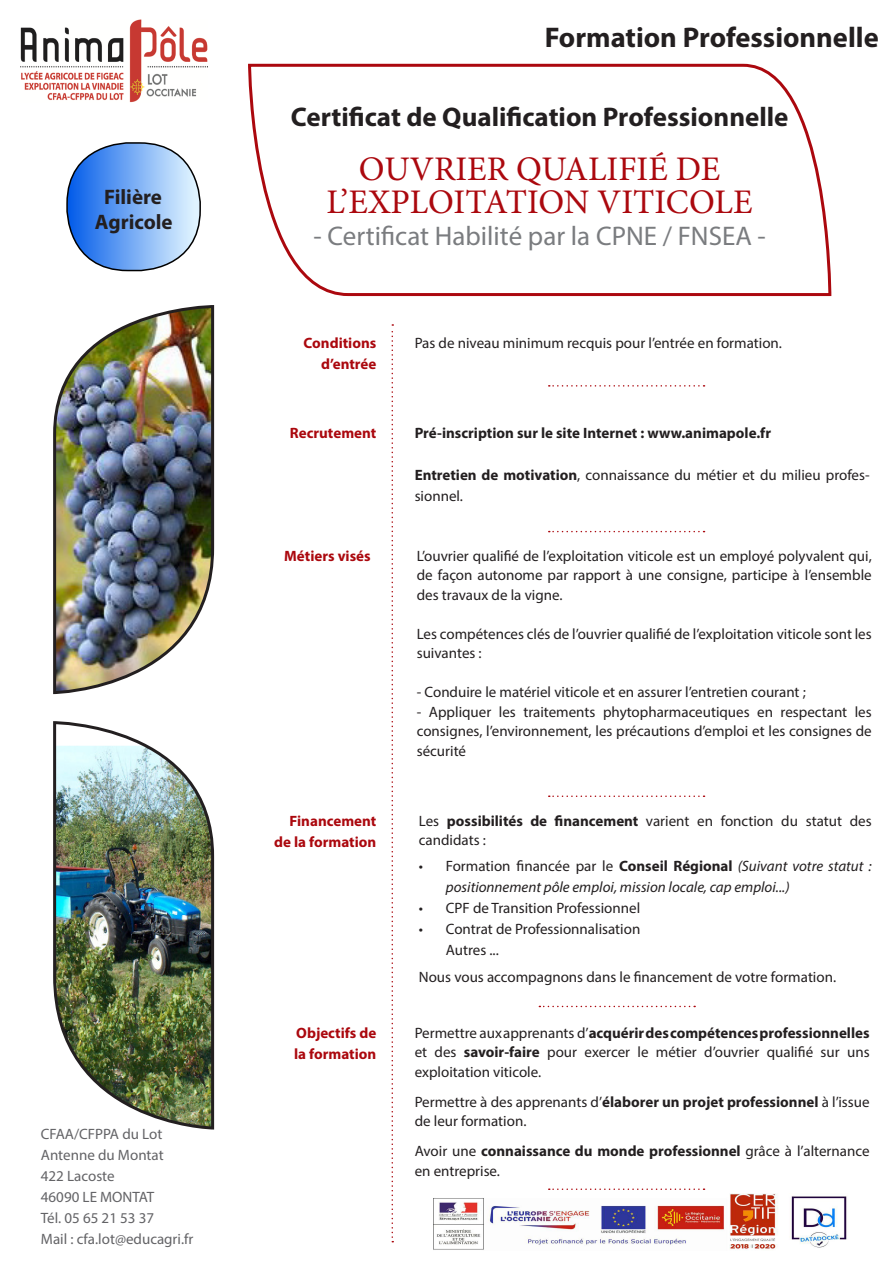
<style>
.page{position:relative;width:893px;height:1263px;background:#fff}
.page>*{position:absolute;margin:0;border:0;box-sizing:border-box;transform-origin:0 0}
.t1{font:34.5px "Minion Pro";color:#ab080e}
.t2{font:700 28.5px "Myriad Pro";color:#231f20}
.t3{font:700 27px "Myriad Pro";color:#231f20}
.t4{font:27px "Myriad Pro";color:#7a7c7f}
.t5{font:700 21px/25.2px "Myriad Pro";color:#231f20;text-align:center}
.t6{font:15px/19.5px "Myriad Pro";color:#231f20}
.t7{font:italic 15px/21px "Myriad Pro";color:#231f20}
.t8{font:15px/21px "Myriad Pro";color:#636366}
.t9{font:700 15px "Myriad Pro";color:#ab080e}
.t10{font:700 15px "Myriad Pro";color:#231f20}
.s1{font-weight:700}
.s2{font-style:normal}
.s3{font-weight:700;font-style:normal}
</style>
<div class="page">
<svg style="left:391px;top:324px;width:2px;height:918px"></svg>
<img style="left:53px;top:305px;width:162px;height:390px">
<img style="left:53px;top:721px;width:162px;height:409px">
<svg style="left:248px;top:63px;width:584px;height:234px"></svg>
<img style="left:434px;top:1193px;width:413px;height:57px">
<svg style="left:549px;top:385px;width:155px;height:2px"></svg>
<svg style="left:549px;top:531px;width:155px;height:1px"></svg>
<svg style="left:549px;top:795px;width:155px;height:2px"></svg>
<svg style="left:539px;top:1006px;width:156px;height:1px"></svg>
<svg style="left:549px;top:1188px;width:155px;height:2px"></svg>
<img style="left:21px;top:19px;width:187px;height:84px">
<svg style="left:67px;top:143px;width:133px;height:128px"></svg>
<div style="left:66px;top:142px;width:135px;height:129px;border:2px solid #000;border-radius:61px"></div>
<p class="t5" style="left:95px;top:183px;width:79px">Filière<br>Agricole</p>
<p class="t8" style="left:41px;top:1123px;width:124px">CFAA/CFPPA du Lot<br>Antenne du Montat</p>
<p class="t8" style="left:41px;top:1165px;width:154px">422 Lacoste<br>46090 LE MONTAT<br>Tél. 05 65 21 53 37<br>Mail : cfa.lot@educagri.fr</p>
<p class="t2" style="left:545px;top:19px;width:336px">Formation Professionnelle</p>
<p class="t3" style="left:291px;top:100px;width:499px">Certificat de Qualification Professionnelle</p>
<p class="t1" style="left:359px;top:146px;width:363px">OUVRIER QUALIFIÉ DE</p>
<p class="t1" style="left:327px;top:179px;width:428px">L’EXPLOITATION VITICOLE</p>
<p class="t4" style="left:314px;top:220px;width:454px">- Certificat Habilité par la CPNE / FNSEA -</p>
<p class="t9" style="left:304px;top:333px;width:74px">Conditions</p>
<p class="t9" style="left:321px;top:354px;width:57px">d’entrée</p>
<p class="t6" style="left:415px;top:333px;width:369px">Pas de niveau minimum recquis pour l’entrée en formation.</p>
<p class="t9" style="left:290px;top:424px;width:88px">Recrutement</p>
<p class="t10" style="left:415px;top:423px;width:358px">Pré-inscription sur le site Internet : www.animapole.fr</p>
<p class="t6" style="left:415px;top:464px;width:456px;line-height:21px"><span class="s1">Entretien de motivation</span>, connaissance du métier et du milieu profes&shy;sionnel.</p>
<p class="t9" style="left:284px;top:546px;width:88px">Métiers visés</p>
<p class="t6" style="left:417px;top:546px;width:456px;text-align:justify">L’ouvrier qualifié de l’exploitation viticole est un employé polyvalent qui, de façon autonome par rapport à une consigne, participe à l’ensemble des travaux de la vigne.</p>
<p class="t6" style="left:417px;top:624px;width:456px">Les compétences clés de l’ouvrier qualifié de l’exploitation viticole sont les suivantes :</p>
<p class="t6" style="left:417px;top:682px;width:391px">- Conduire le matériel viticole et en assurer l’entretien courant ;</p>
<p class="t6" style="left:417px;top:702px;width:456px;text-align:justify">- Appliquer les traitements phytopharmaceutiques en respectant les consignes, l’environnement, les précautions d’emploi et les consignes de sécurité</p>
<p class="t9" style="left:290px;top:811px;width:88px">Financement</p>
<p class="t9" style="left:274px;top:832px;width:104px">de la formation</p>
<p class="t6" style="left:419px;top:810px;width:454px">Les <span class="s1">possibilités de financement</span> varient en fonction du statut des candidats :</p>
<p class="t7" style="left:446px;top:855px;width:427px;text-indent:-27px"><span class="s2">• Formation financée par le</span> <span class="s3">Conseil Régional</span> (Suivant votre statut : positionnement pôle emploi, mission locale, cap emploi...)</p>
<p class="t6" style="left:419px;top:897px;width:223px">• CPF de Transition Professionnel</p>
<p class="t6" style="left:446px;top:918px;width:196px;line-height:21px;text-indent:-27px">• Contrat de Professionnalisation<br>Autres ...</p>
<p class="t6" style="left:419px;top:966px;width:419px">Nous vous accompagnons dans le financement de votre formation.</p>
<p class="t9" style="left:296px;top:1023px;width:82px">Objectifs de</p>
<p class="t9" style="left:294px;top:1044px;width:84px">la formation</p>
<p class="t6" style="left:415px;top:1022px;width:456px;text-align:justify">Permettre aux apprenants d’<span class="s1">acquérir des compétences professionnelles </span>et des <span class="s1">savoir-faire</span> pour exercer le métier d’ouvrier qualifié sur uns exploitation viticole.</p>
<p class="t6" style="left:415px;top:1091px;width:456px">Permettre à des apprenants d’<span class="s1">élaborer un projet professionnel</span> à l’issue de leur formation.</p>
<p class="t6" style="left:415px;top:1141px;width:456px">Avoir une <span class="s1">connaissance du monde professionnel</span> grâce à l’alternance en entreprise.</p>
</div>
